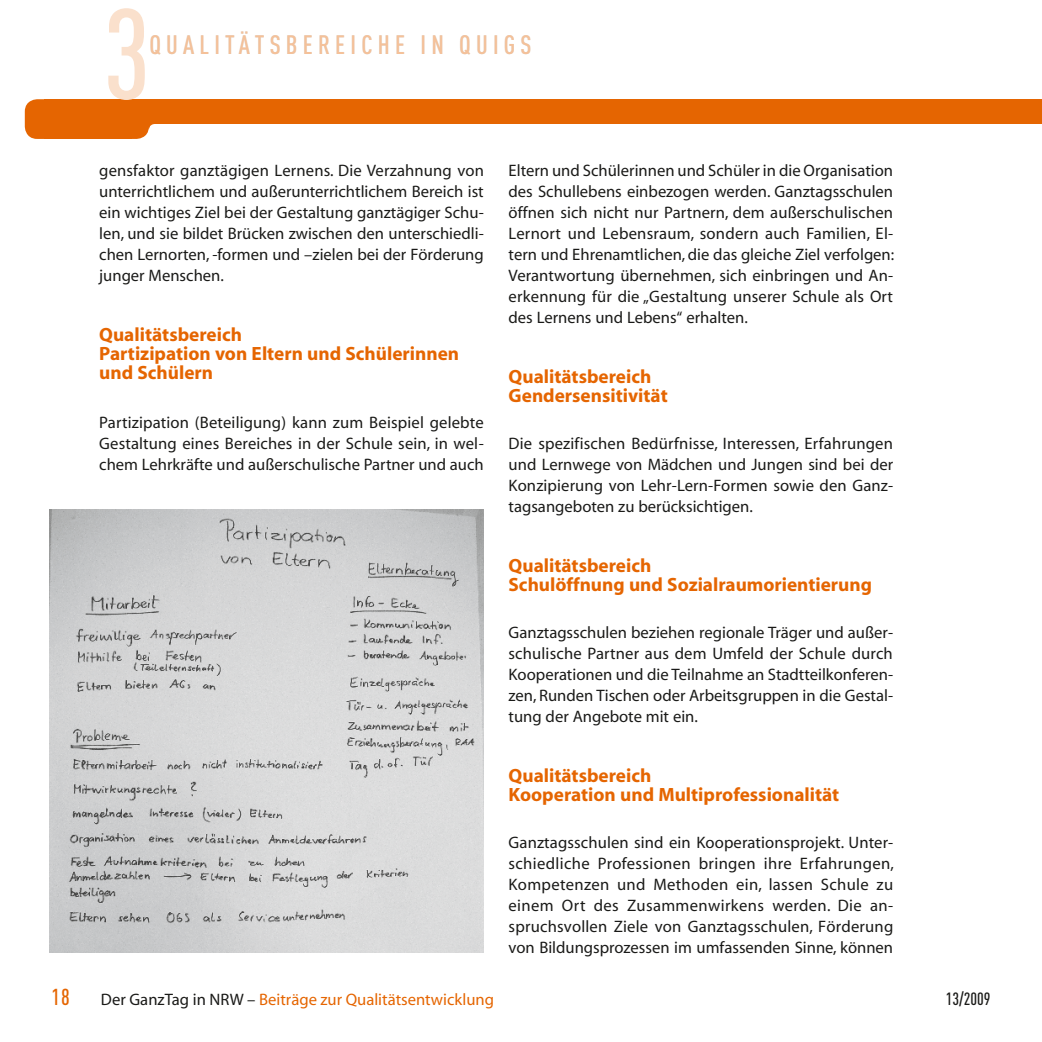
<style>
.page{position:relative;width:1042px;height:1042px;background:#fff}
.page>*{position:absolute;margin:0;border:0;box-sizing:border-box;transform-origin:0 0}
.t1{font:500 126px "DIN Cond";color:#fae0cc}
.t2{font:500 26.25px "DIN Cond";color:#f5c199}
.t3{font:500 22.75px "DIN Cond";color:#e56501}
.t4{font:700 19.25px/19.2px "Myriad";color:#e56501}
.t5{font:500 17.5px "DIN Cond";color:#1a1a18}
.t6{font:16.62px/21px "Myriad";color:#1a1a18;text-align:justify}
.t7{font:16.62px "Myriad";color:#e56501}
.s1{color:#d9dada}
.s2{color:#1a1a18}
</style>
<div class="page">
<div style="left:45px;top:99px;width:997px;height:25px;background:#e56501"></div>
<div style="left:45px;top:124px;width:87px;height:15px;background:#e56501"></div>
<div style="left:25px;top:99px;width:38px;height:40px;background:#e56501;border-radius:12px"></div>
<div style="left:111px;top:99px;width:38px;height:40px;background:#e56501;border-radius:12px"></div>
<svg style="left:143px;top:118px;width:12px;height:12px"></svg>
<img style="left:50px;top:509px;width:434px;height:443px">
<h3 class="t3" style="left:51px;top:983px;width:20px">18</h3>
<h1 class="t1" style="left:103px;top:-21px;width:50px">3</h1>
<h2 class="t2" style="left:149px;top:29px;width:16px"><span class="s1">T</span>QUALITÄTS</h2>
<h2 class="t2" style="left:286px;top:29px;width:64px"><span class="s1">B</span>E<span class="s1">RE</span>EICHE</h2>
<h2 class="t2" style="left:420px;top:29px;width:54px">IN QUIGS</h2>
<p class="t6" style="left:99px;top:161px;width:386px">gensfaktor ganztägigen Lernens. Die Verzahnung von unterrichtlichem und außerunterrichtlichem Bereich ist ein wichtiges Ziel bei der Gestaltung ganztägiger Schu&shy;len, und sie bildet Brücken zwischen den unterschiedli&shy;chen Lernorten, -formen und –zielen bei der Förderung junger Menschen.</p>
<p class="t4" style="left:99px;top:325px;width:361px">Qualitätsbereich<br>Partizipation von Eltern und Schülerinnen und Schülern</p>
<p class="t6" style="left:99px;top:413px;width:386px">Partizipation (Beteiligung) kann zum Beispiel gelebte Gestaltung eines Bereiches in der Schule sein, in wel&shy;chem Lehrkräfte und außerschulische Partner und auch</p>
<p class="t6" style="left:508px;top:161px;width:387px">Eltern und Schülerinnen und Schüler in die Organisation des Schullebens einbezogen werden. Ganztagsschulen öffnen sich nicht nur Partnern, dem außerschulischen Lernort und Lebensraum, sondern auch Familien, El&shy;tern und Ehrenamtlichen, die das gleiche Ziel verfolgen:<br>Verantwortung übernehmen, sich einbringen und An&shy;erkennung für die „Gestaltung unserer Schule als Ort des Lernens und Lebens“ erhalten.</p>
<p class="t4" style="left:508px;top:367px;width:161px">Qualitätsbereich<br>Gendersensitivität</p>
<p class="t6" style="left:508px;top:434px;width:386px">Die spezifischen Bedürfnisse, Interessen, Erfahrungen und Lernwege von Mädchen und Jungen sind bei der Konzipierung von Lehr-Lern-Formen sowie den Ganz&shy;tagsangeboten zu berücksichtigen.</p>
<p class="t4" style="left:508px;top:556px;width:365px">Qualitätsbereich<br>Schulöffnung und Sozialraumorientierung</p>
<p class="t6" style="left:508px;top:623px;width:386px">Ganztagsschulen beziehen regionale Träger und außer&shy;schulische Partner aus dem Umfeld der Schule durch Kooperationen und die Teilnahme an Stadtteilkonferen&shy;zen, Runden Tischen oder Arbeitsgruppen in die Gestal&shy;tung der Angebote mit ein.</p>
<p class="t4" style="left:508px;top:766px;width:332px">Qualitätsbereich<br>Kooperation und Multiprofessionalität</p>
<p class="t6" style="left:508px;top:833px;width:387px">Ganztagsschulen sind ein Kooperationsprojekt. Unter&shy;schiedliche Professionen bringen ihre Erfahrungen, Kompetenzen und Methoden ein, lassen Schule zu einem Ort des Zusammenwirkens werden. Die an&shy;spruchsvollen Ziele von Ganztagsschulen, Förderung von Bildungsprozessen im umfassenden Sinne, können</p>
<p class="t7" style="left:101px;top:991px;width:395px"><span class="s2">Der GanzTag in NRW –</span> Beiträge zur Qualitätsentwicklung</p>
<p class="t5" style="left:946px;top:988px;width:46px">13/2009</p>
</div>
